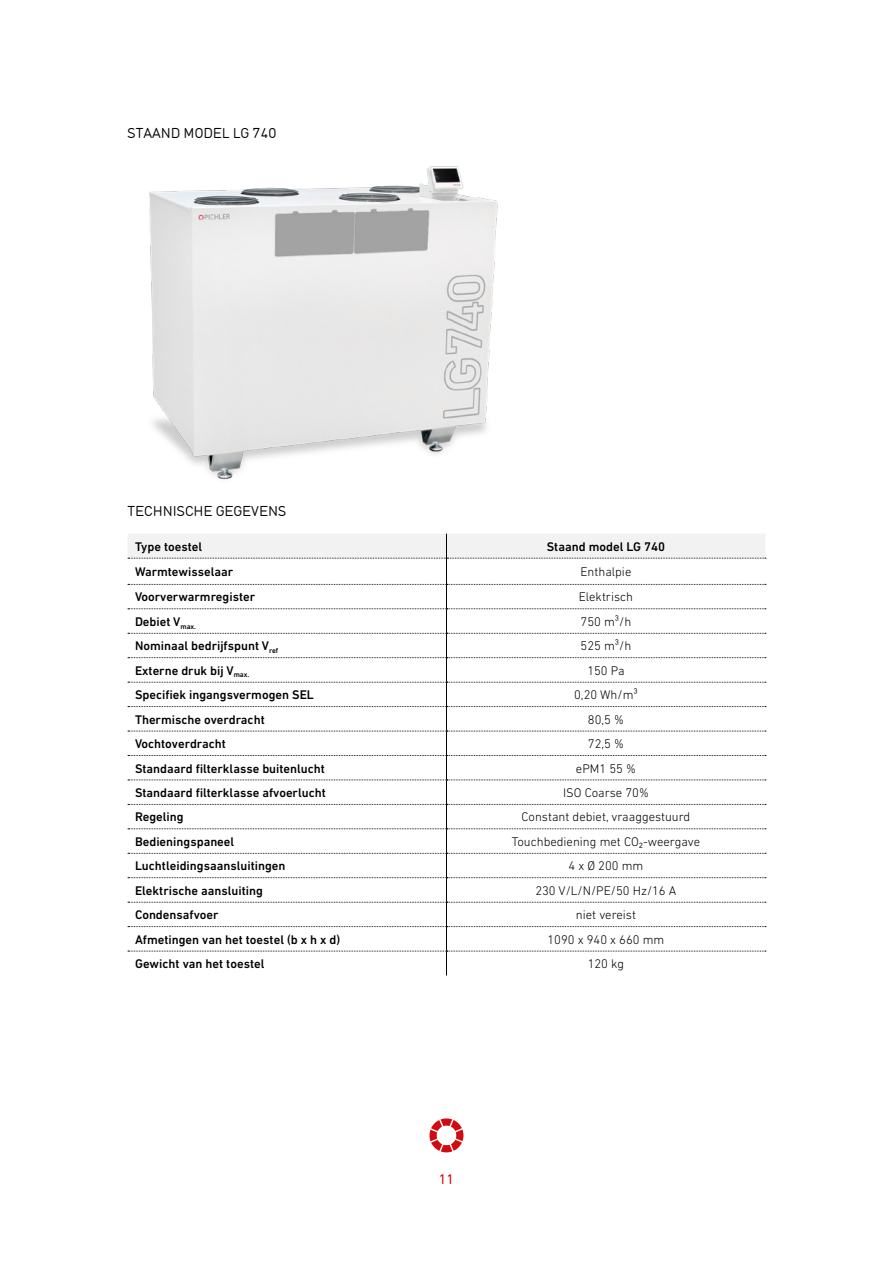
<style>
.page{position:relative;width:893px;height:1263px;background:#fff}
.page>*{position:absolute;margin:0;border:0;box-sizing:border-box;transform-origin:0 0}
.t1{font:14.25px "DIN Next LT Pro";color:#d20a11}
.t2{font:13.5px "DIN17 SB";color:#000}
.t3{font:500 12.75px "DIN Next LT Pro";color:#000}
.t4{font:300 12.75px "DIN Next LT Pro";color:#000}
</style>
<div class="page">
<svg style="left:429px;top:1118px;width:34px;height:34px"></svg>
<svg style="left:128px;top:534px;width:638px;height:441px"></svg>
<img style="left:149px;top:166px;width:349px;height:314px">
<p class="t2" style="left:128px;top:124px;width:150px">STAAND MODEL LG 740</p>
<p class="t2" style="left:128px;top:502px;width:160px">TECHNISCHE GEGEVENS</p>
<p class="t3" style="left:135px;top:539px;width:69px">Type toestel</p>
<p class="t3" style="left:547px;top:539px;width:120px">Staand model LG 740</p>
<p class="t3" style="left:135px;top:564px;width:100px">Warmtewisselaar</p>
<p class="t4" style="left:580px;top:564px;width:52px">Enthalpie</p>
<p class="t3" style="left:135px;top:590px;width:122px">Voorverwarmregister</p>
<p class="t4" style="left:579px;top:590px;width:56px">Elektrisch</p>
<p class="t3" style="left:135px;top:614px;width:63px">Debiet V<sub>max.</sub></p>
<p class="t4" style="left:581px;top:614px;width:52px">750 m³/h</p>
<p class="t3" style="left:135px;top:638px;width:145px">Nominaal bedrijfspunt V<sub>ref</sub></p>
<p class="t4" style="left:581px;top:639px;width:52px">525 m³/h</p>
<p class="t3" style="left:135px;top:663px;width:116px">Externe druk bij V<sub>max.</sub></p>
<p class="t4" style="left:587px;top:663px;width:39px">150 Pa</p>
<p class="t3" style="left:135px;top:687px;width:180px">Specifiek ingangsvermogen SEL</p>
<p class="t4" style="left:574px;top:687px;width:65px">0,20 Wh/m³</p>
<p class="t3" style="left:135px;top:712px;width:131px">Thermische overdracht</p>
<p class="t4" style="left:588px;top:712px;width:38px">80,5 %</p>
<p class="t3" style="left:135px;top:736px;width:92px">Vochtoverdracht</p>
<p class="t4" style="left:588px;top:736px;width:38px">72,5 %</p>
<p class="t3" style="left:135px;top:761px;width:192px">Standaard filterklasse buitenlucht</p>
<p class="t4" style="left:576px;top:761px;width:61px">ePM1 55 %</p>
<p class="t3" style="left:135px;top:785px;width:192px">Standaard filterklasse afvoerlucht</p>
<p class="t4" style="left:563px;top:785px;width:87px">ISO Coarse 70%</p>
<p class="t3" style="left:135px;top:810px;width:50px">Regeling</p>
<p class="t4" style="left:521px;top:810px;width:170px">Constant debiet, vraaggestuurd</p>
<p class="t3" style="left:135px;top:834px;width:101px">Bedieningspaneel</p>
<p class="t4" style="left:512px;top:834px;width:190px">Touchbediening met CO₂-weergave</p>
<p class="t3" style="left:135px;top:858px;width:152px">Luchtleidingsaansluitingen</p>
<p class="t4" style="left:568px;top:859px;width:77px">4 x Ø 200 mm</p>
<p class="t3" style="left:135px;top:883px;width:129px">Elektrische aansluiting</p>
<p class="t4" style="left:535px;top:883px;width:143px">230 V/L/N/PE/50 Hz/16 A</p>
<p class="t3" style="left:135px;top:907px;width:85px">Condensafvoer</p>
<p class="t4" style="left:576px;top:907px;width:62px">niet vereist</p>
<p class="t3" style="left:135px;top:932px;width:207px">Afmetingen van het toestel (b x h x d)</p>
<p class="t4" style="left:547px;top:932px;width:118px">1090 x 940 x 660 mm</p>
<p class="t3" style="left:135px;top:956px;width:131px">Gewicht van het toestel</p>
<p class="t4" style="left:588px;top:956px;width:38px">120 kg</p>
<p class="t1" style="left:439px;top:1171px;width:17px">11</p>
</div>
